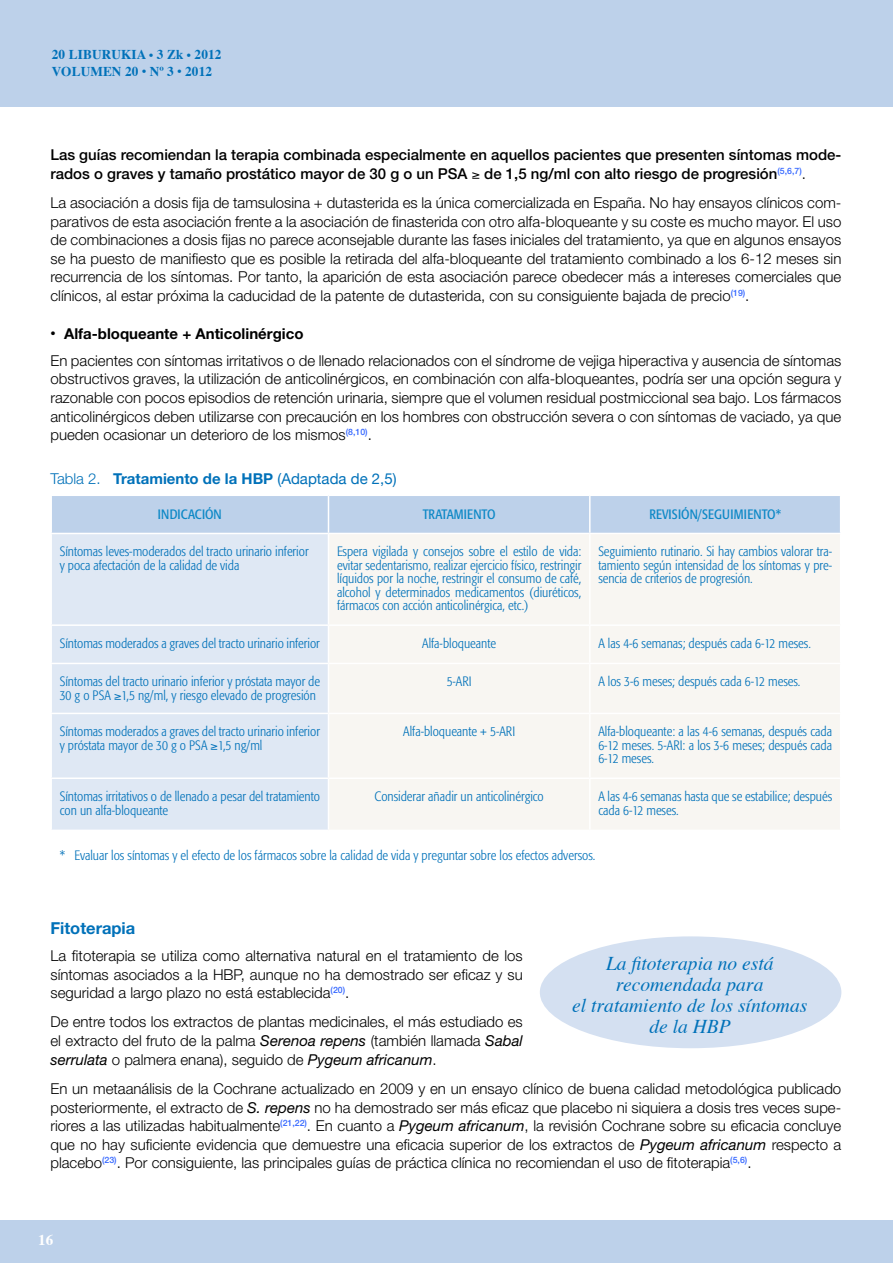
<style>
.page{position:relative;width:893px;height:1263px;background:#fff}
.page>*{position:absolute;margin:0;border:0;box-sizing:border-box;transform-origin:0 0}
.t1{font:italic 19.5px/21px "Times";color:#0071b9;text-align:center}
.sub_TIT{font:700 16.5px "Helvetica Neue";color:#0071b9}
.TEXTO_T{font:300 15px/18.6px "Helvetica Neue";color:#000;text-align:justify}
.TEXTO_T-2{font:500 15px/18.6px "Helvetica Neue";color:#000}
.sub_TIT-2{font:700 15px "Helvetica Neue";color:#0071b9}
.sub_TIT-3{font:700 15px "Helvetica Neue";color:#000}
.t2{font:700 15px "Times";color:#fff}
.Tab_TX{font:300 condensed 13.5px/13.5px "Formata";color:#0071b9}
.Tab_TX-2{font:condensed 13.5px "Formata";letter-spacing:.01em;color:#0d88c6}
.t3{font:700 13.5px/16.2px "Times";letter-spacing:.01em;color:#0071b9}
.s1{font-size:12px}
.s2{font-weight:300}
.s3{font-size:10.5px}
.s4{font-weight:400}
.s5{font-weight:400;font-style:italic}
</style>
<div class="page">
<div style="left:0;top:0;width:893px;height:106px;background:#bdd1ea"></div>
<div style="left:0;top:1220px;width:893px;height:43px;background:#bdd1ea"></div>
<div style="left:52px;top:496px;width:788px;height:37px;background:#bdd1ea"></div>
<div style="left:52px;top:534px;width:276px;height:296px;background:#dfe8f4"></div>
<div style="left:330px;top:534px;width:510px;height:295px;background:#f8f6f2"></div>
<hr style="left:328px;top:496px;width:1px;height:37px;background:#fff">
<hr style="left:589px;top:496px;width:2px;height:37px;background:#fff">
<hr style="left:589px;top:534px;width:2px;height:90px;background:#fff">
<hr style="left:50px;top:624px;width:278px;height:2px;background:#fff">
<hr style="left:328px;top:624px;width:262px;height:2px;background:#fff">
<hr style="left:590px;top:624px;width:251px;height:2px;background:#fff">
<hr style="left:589px;top:626px;width:2px;height:37px;background:#fff">
<hr style="left:50px;top:663px;width:278px;height:1px;background:#fff">
<hr style="left:328px;top:663px;width:262px;height:1px;background:#fff">
<hr style="left:590px;top:663px;width:251px;height:1px;background:#fff">
<hr style="left:589px;top:664px;width:2px;height:49px;background:#fff">
<hr style="left:50px;top:713px;width:278px;height:1px;background:#fff">
<hr style="left:328px;top:713px;width:262px;height:1px;background:#fff">
<hr style="left:590px;top:713px;width:251px;height:1px;background:#fff">
<hr style="left:589px;top:714px;width:2px;height:63px;background:#fff">
<hr style="left:50px;top:777px;width:278px;height:2px;background:#fff">
<hr style="left:328px;top:777px;width:262px;height:2px;background:#fff">
<hr style="left:590px;top:777px;width:251px;height:2px;background:#fff">
<hr style="left:589px;top:779px;width:2px;height:51px;background:#fff">
<div style="left:540px;top:936px;width:301px;height:112px;background:#d4e0f1;border-radius:50%"></div>
<p class="t3" style="left:52px;top:45px;width:171px">20 LIBURUKIA <span class="s1">•</span> 3 Zk <span class="s1">•</span> 2012<br>VOLUMEN 20 <span class="s1">•</span> Nº 3 <span class="s1">•</span> 2012</p>
<p class="TEXTO_T-2" style="left:50px;top:145px;width:792px">Las guías recomiendan la terapia combinada especialmente en aquellos pacientes que presenten síntomas mode&shy;rados o graves y tamaño prostático mayor de 30 g o un PSA ≥ de 1,5 ng/ml con alto riesgo de progresión<sup>(5,6,7)</sup><span class="s2">.</span></p>
<p class="TEXTO_T" style="left:50px;top:193px;width:792px">La asociación a dosis fija de tamsulosina + dutasterida es la única comercializada en España. No hay ensayos clínicos com&shy;parativos de esta asociación frente a la asociación de finasterida con otro alfa-bloqueante y su coste es mucho mayor. El uso de combinaciones a dosis fijas no parece aconsejable durante las fases iniciales del tratamiento, ya que en algunos ensayos se ha puesto de manifiesto que es posible la retirada del alfa-bloqueante del tratamiento combinado a los 6-12 meses sin recurrencia de los síntomas. Por tanto, la aparición de esta asociación parece obedecer más a intereses comerciales que clínicos, al estar próxima la caducidad de la patente de dutasterida, con su consiguiente bajada de precio<sup>(19)</sup>.</p>
<p class="sub_TIT-3" style="left:50px;top:324px;width:255px"><span class="s3">•</span> Alfa-bloqueante + Anticolinérgico</p>
<p class="TEXTO_T" style="left:50px;top:351px;width:792px">En pacientes con síntomas irritativos o de llenado relacionados con el síndrome de vejiga hiperactiva y ausencia de síntomas obstructivos graves, la utilización de anticolinérgicos, en combinación con alfa-bloqueantes, podría ser una opción segura y razonable con pocos episodios de retención urinaria, siempre que el volumen residual postmiccional sea bajo. Los fármacos anticolinérgicos deben utilizarse con precaución en los hombres con obstrucción severa o con síntomas de vaciado, ya que pueden ocasionar un deterioro de los mismos<sup>(8,10)</sup>.</p>
<p class="sub_TIT-2" style="left:50px;top:470px;width:348px"><span class="s2">Tabla 2.</span> Tratamiento de la HBP <span class="s4">(Adaptada de 2,5)</span></p>
<p class="Tab_TX-2" style="left:158px;top:507px;width:65px">INDICACIÓN</p>
<p class="Tab_TX-2" style="left:423px;top:507px;width:74px">TRATAMIENTO</p>
<p class="Tab_TX-2" style="left:649px;top:507px;width:133px">REVISIÓN/SEGUIMIENTO*</p>
<p class="Tab_TX" style="left:60px;top:545px;width:250px">Síntomas leves-moderados del tracto urinario inferior y poca afectación de la calidad de vida</p>
<p class="Tab_TX" style="left:337px;top:545px;width:246px;text-align:justify">Espera vigilada y consejos sobre el estilo de vida: evitar sedentarismo, realizar ejercicio físico, restringir líquidos por la noche, restringir el consumo de café, alcohol y determinados medicamentos (diuréticos, fármacos con acción anticolinérgica, etc.)</p>
<p class="Tab_TX" style="left:598px;top:545px;width:235px;text-align:justify">Seguimiento rutinario. Si hay cambios valorar tra&shy;tamiento según intensidad de los síntomas y pre&shy;sencia de criterios de progresión.</p>
<p class="Tab_TX" style="left:60px;top:637px;width:262px">Síntomas moderados a graves del tracto urinario inferior</p>
<p class="Tab_TX" style="left:422px;top:637px;width:75px">Alfa-bloqueante</p>
<p class="Tab_TX" style="left:598px;top:637px;width:214px">A las 4-6 semanas; después cada 6-12 meses.</p>
<p class="Tab_TX" style="left:60px;top:675px;width:262px">Síntomas del tracto urinario inferior y próstata mayor de<br>30 g o PSA ≥1,5 ng/ml, y riesgo elevado de progresión</p>
<p class="Tab_TX" style="left:447px;top:675px;width:27px">5-ARI</p>
<p class="Tab_TX" style="left:598px;top:675px;width:204px">A los 3-6 meses; después cada 6-12 meses.</p>
<p class="Tab_TX" style="left:60px;top:725px;width:262px">Síntomas moderados a graves del tracto urinario inferior y próstata mayor de 30 g o PSA ≥1,5 ng/ml</p>
<p class="Tab_TX" style="left:403px;top:725px;width:113px">Alfa-bloqueante + 5-ARI</p>
<p class="Tab_TX" style="left:598px;top:725px;width:235px;text-align:justify">Alfa-bloqueante: a las 4-6 semanas, después cada 6-12 meses. 5-ARI: a los 3-6 meses; después cada 6-12 meses.</p>
<p class="Tab_TX" style="left:60px;top:790px;width:262px">Síntomas irritativos o de llenado a pesar del tratamiento con un alfa-bloqueante</p>
<p class="Tab_TX" style="left:375px;top:790px;width:171px">Considerar añadir un anticolinérgico</p>
<p class="Tab_TX" style="left:598px;top:790px;width:235px">A las 4-6 semanas hasta que se estabilice; después cada 6-12 meses.</p>
<p class="Tab_TX" style="left:60px;top:848px;width:537px">* Evaluar los síntomas y el efecto de los fármacos sobre la calidad de vida y preguntar sobre los efectos adversos.</p>
<p class="sub_TIT" style="left:50px;top:918px;width:86px">Fitoterapia</p>
<p class="TEXTO_T" style="left:50px;top:946px;width:474px">La fitoterapia se utiliza como alternativa natural en el tratamiento de los síntomas asociados a la HBP, aunque no ha demostrado ser eficaz y su seguridad a largo plazo no está establecida<sup>(20)</sup>.</p>
<p class="TEXTO_T" style="left:50px;top:1012px;width:474px">De entre todos los extractos de plantas medicinales, el más estudiado es el extracto del fruto de la palma <span class="s5">Serenoa repens</span> (también llamada <span class="s5">Sabal serrulata</span> o palmera enana), seguido de <span class="s5">Pygeum africanum</span>.</p>
<p class="TEXTO_T" style="left:50px;top:1079px;width:792px">En un metaanálisis de la Cochrane actualizado en 2009 y en un ensayo clínico de buena calidad metodológica publicado posteriormente, el extracto de <span class="s5">S. repens</span> no ha demostrado ser más eficaz que placebo ni siquiera a dosis tres veces supe&shy;riores a las utilizadas habitualmente<sup>(21,22)</sup>. En cuanto a <span class="s5">Pygeum africanum</span>, la revisión Cochrane sobre su eficacia concluye que no hay suficiente evidencia que demuestre una eficacia superior de los extractos de <span class="s5">Pygeum africanum</span> respecto a placebo<sup>(23)</sup>. Por consiguiente, las principales guías de práctica clínica no recomiendan el uso de fitoterapia<sup>(5,6)</sup>.</p>
<p class="t1" style="left:572px;top:952px;width:237px">La fitoterapia no está recomendada para<br>el tratamiento de los síntomas de la HBP</p>
<p class="t2" style="left:38px;top:1226px;width:17px">16</p>
</div>
